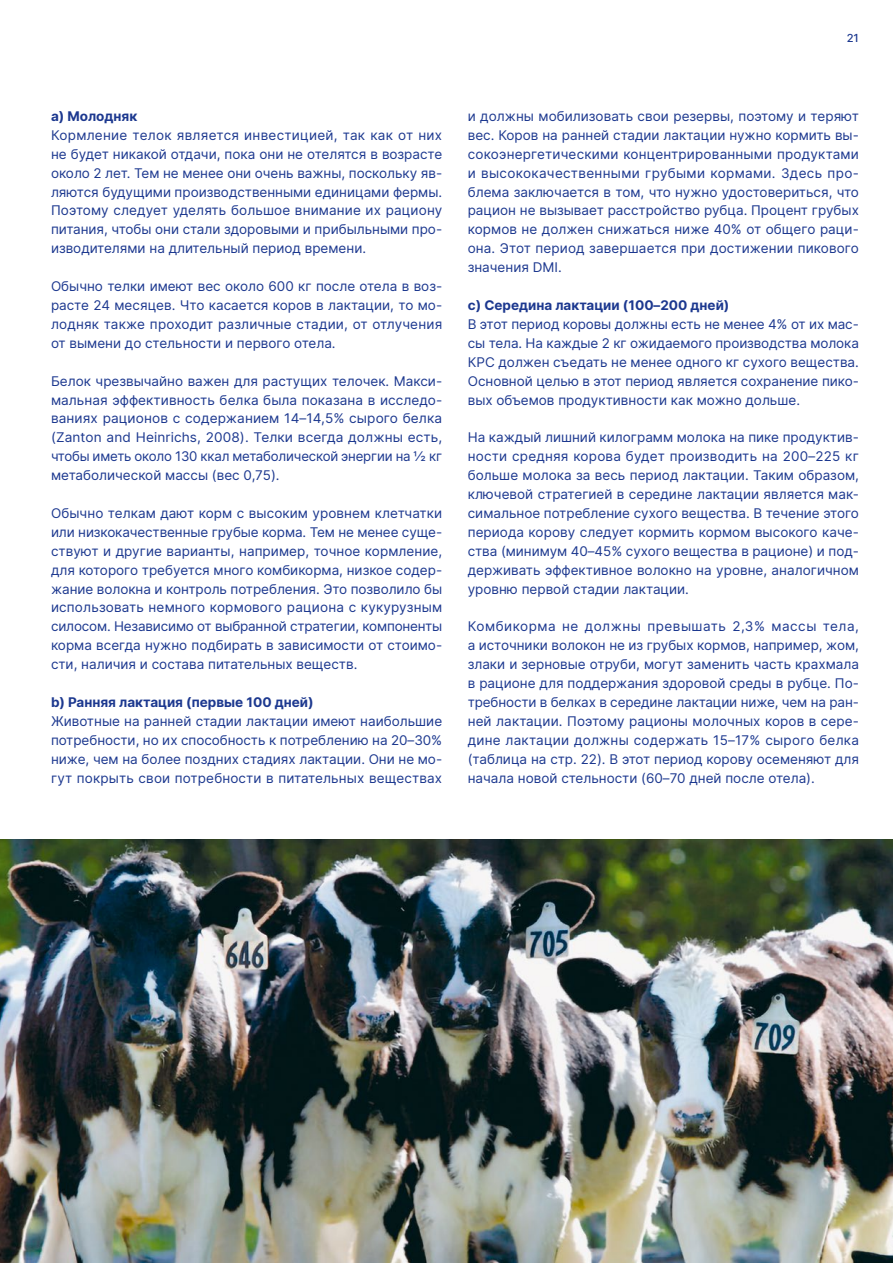
<style>
.page{position:relative;width:893px;height:1263px;background:#fff}
.page>*{position:absolute;margin:0;border:0;box-sizing:border-box;transform-origin:0 0}
.Copy{font:13.5px/18.9px "Inter";color:#1c388f;text-align:justify}
.Copy-2{font:700 13.5px "Inter";color:#1c388f}
.t1{font:500 11.25px "Inter";color:#1c388f}
</style>
<div class="page">
<img style="left:0;top:839px;width:893px;height:424px">
<p class="t1" style="left:847px;top:30px;width:14px">21</p>
<p class="Copy-2" style="left:51px;top:106px;width:88px">a) Молодняк</p>
<p class="Copy" style="left:51px;top:125px;width:393px">Кормление телок является инвестицией, так как от них не будет никакой отдачи, пока они не отелятся в возрасте около 2 лет. Тем не менее они очень важны, поскольку яв&shy;ляются будущими производственными единицами фермы.<br>Поэтому следует уделять большое внимание их рациону питания, чтобы они стали здоровыми и прибыльными про&shy;изводителями на длительный период времени.</p>
<p class="Copy" style="left:51px;top:276px;width:393px">Обычно телки имеют вес около 600 кг после отела в воз&shy;расте 24 месяцев. Что касается коров в лактации, то мо&shy;лодняк также проходит различные стадии, от отлучения от вымени до стельности и первого отела.</p>
<p class="Copy" style="left:51px;top:371px;width:393px">Белок чрезвычайно важен для растущих телочек. Макси&shy;мальная эффективность белка была показана в исследо&shy;ваниях рационов с содержанием 14–14,5% сырого белка (Zanton and Heinrichs, 2008). Телки всегда должны есть, чтобы иметь около 130 ккал метаболической энергии на ½ кг метаболической массы (вес 0,75).</p>
<p class="Copy" style="left:51px;top:503px;width:393px">Обычно телкам дают корм с высоким уровнем клетчатки или низкокачественные грубые корма. Тем не менее суще&shy;ствуют и другие варианты, например, точное кормление, для которого требуется много комбикорма, низкое содер&shy;жание волокна и контроль потребления. Это позволило бы использовать немного кормового рациона с кукурузным силосом. Независимо от выбранной стратегии, компоненты корма всегда нужно подбирать в зависимости от стоимо&shy;сти, наличия и состава питательных веществ.</p>
<p class="Copy-2" style="left:51px;top:692px;width:264px">b) Ранняя лактация (первые 100 дней)</p>
<p class="Copy" style="left:51px;top:711px;width:393px">Животные на ранней стадии лактации имеют наибольшие потребности, но их способность к потреблению на 20–30% ниже, чем на более поздних стадиях лактации. Они не мо&shy;гут покрыть свои потребности в питательных веществах</p>
<p class="Copy" style="left:468px;top:106px;width:393px">и должны мобилизовать свои резервы, поэтому и теряют вес. Коров на ранней стадии лактации нужно кормить вы&shy;сокоэнергетическими концентрированными продуктами и высококачественными грубыми кормами. Здесь про&shy;блема заключается в том, что нужно удостовериться, что рацион не вызывает расстройство рубца. Процент грубых кормов не должен снижаться ниже 40% от общего раци&shy;она. Этот период завершается при достижении пикового значения DMI.</p>
<p class="Copy-2" style="left:468px;top:295px;width:263px">c) Середина лактации (100–200 дней)</p>
<p class="Copy" style="left:468px;top:314px;width:393px">В этот период коровы должны есть не менее 4% от их мас&shy;сы тела. На каждые 2 кг ожидаемого производства молока КРС должен съедать не менее одного кг сухого вещества.<br>Основной целью в этот период является сохранение пико&shy;вых объемов продуктивности как можно дольше.</p>
<p class="Copy" style="left:468px;top:428px;width:393px">На каждый лишний килограмм молока на пике продуктив&shy;ности средняя корова будет производить на 200–225 кг больше молока за весь период лактации. Таким образом, ключевой стратегией в середине лактации является мак&shy;симальное потребление сухого вещества. В течение этого периода корову следует кормить кормом высокого каче&shy;ства (минимум 40–45% сухого вещества в рационе) и под&shy;держивать эффективное волокно на уровне, аналогичном уровню первой стадии лактации.</p>
<p class="Copy" style="left:468px;top:617px;width:393px">Комбикорма не должны превышать 2,3% массы тела, а источники волокон не из грубых кормов, например, жом, злаки и зерновые отруби, могут заменить часть крахмала в рационе для поддержания здоровой среды в рубце. По&shy;требности в белках в середине лактации ниже, чем на ран&shy;ней лактации. Поэтому рационы молочных коров в сере&shy;дине лактации должны содержать 15–17% сырого белка (таблица на стр. 22). В этот период корову осеменяют для начала новой стельности (60–70 дней после отела).</p>
</div>
